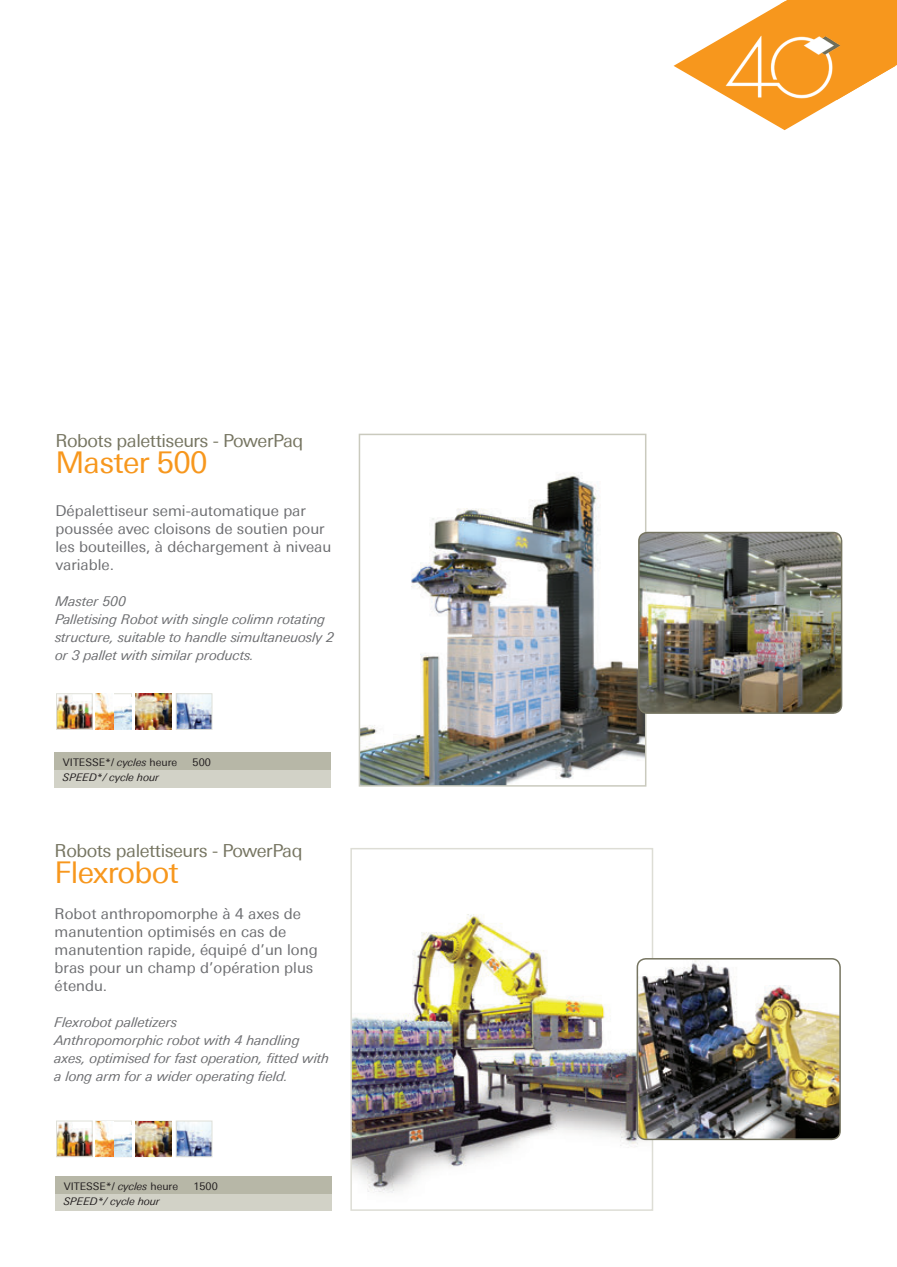
<style>
.page{position:relative;width:897px;height:1267px;background:#fff}
.page>*{position:absolute;margin:0;border:0;box-sizing:border-box;transform-origin:0 0}
.t1{font:30px "Univers Deutsche Bank";letter-spacing:-.025em;color:#f7971d}
.t2{font:18px "Univers Deutsche Bank";letter-spacing:-.025em;color:#767561}
.t3{font:15px/18px "Univers Deutsche Bank";color:#6c6d70}
.t4{font:italic 13.5px/18px "Univers Deutsche Bank";color:#6c6d70}
.t5{font:10.5px "Univers Deutsche Bank";color:#231f20}
.t6{font:italic 10.5px "Univers Deutsche Bank";color:#231f20}
.s1{font-style:italic}
</style>
<div class="page">
<img style="left:361px;top:473px;width:282px;height:310px">
<div style="left:358px;top:433px;width:288px;height:353px;border:2px solid #cacabe"></div>
<img style="left:638px;top:532px;width:203px;height:181px">
<div style="left:638px;top:531px;width:204px;height:182px;border:2px solid #767561;border-radius:9px"></div>
<img style="left:353px;top:914px;width:297px;height:279px">
<div style="left:350px;top:847px;width:303px;height:363px;border:2px solid #ddddd5"></div>
<img style="left:638px;top:958px;width:202px;height:180px">
<div style="left:636px;top:958px;width:204px;height:182px;border:2px solid #767561;border-radius:9px"></div>
<div style="left:55px;top:752px;width:276px;height:35px;background:#d2d2c7"></div>
<div style="left:55px;top:752px;width:276px;height:17px;background:#b7b7a7"></div>
<div style="left:55px;top:1176px;width:277px;height:35px;background:#d2d2c7"></div>
<div style="left:55px;top:1176px;width:277px;height:17px;background:#b7b7a7"></div>
<div style="left:96px;top:693px;width:35px;height:36px;border:1px solid #dfe0d8"></div>
<img style="left:114px;top:698px;width:17px;height:31px">
<img style="left:96px;top:694px;width:18px;height:35px">
<img style="left:58px;top:695px;width:32px;height:32px">
<div style="left:56px;top:693px;width:36px;height:36px;border:1px solid #dfe0d8"></div>
<img style="left:136px;top:693px;width:35px;height:36px">
<img style="left:178px;top:695px;width:32px;height:32px">
<div style="left:176px;top:693px;width:36px;height:36px;border:1px solid #dfe0d8"></div>
<div style="left:96px;top:1120px;width:35px;height:36px;border:1px solid #dfe0d8"></div>
<img style="left:114px;top:1125px;width:17px;height:31px">
<img style="left:96px;top:1121px;width:18px;height:35px">
<img style="left:58px;top:1122px;width:32px;height:32px">
<div style="left:56px;top:1120px;width:36px;height:36px;border:1px solid #dfe0d8"></div>
<img style="left:136px;top:1120px;width:35px;height:36px">
<img style="left:178px;top:1122px;width:32px;height:32px">
<div style="left:176px;top:1120px;width:36px;height:36px;border:1px solid #dfe0d8"></div>
<svg style="left:673px;top:0;width:224px;height:130px"></svg>
<h2 class="t2" style="left:55px;top:430px;width:249px">Robots palettiseurs - PowerPaq</h2>
<h1 class="t1" style="left:55px;top:445px;width:154px">Master 500</h1>
<p class="t3" style="left:55px;top:502px;width:277px">Dépalettiseur semi-automatique par poussée avec cloisons de soutien pour les bouteilles, à déchargement à niveau variable.</p>
<p class="t4" style="left:55px;top:592px;width:280px">Master 500<br>Palletising Robot with single colimn rotating structure, suitable to handle simultaneuosly 2 or 3 pallet with similar products.</p>
<p class="t5" style="left:63px;top:756px;width:116px">VITESSE*/ <span class="s1">cycles</span> heure</p>
<p class="t5" style="left:192px;top:756px;width:20px">500</p>
<p class="t6" style="left:63px;top:771px;width:98px">SPEED*/ cycle hour</p>
<h2 class="t2" style="left:55px;top:840px;width:249px">Robots palettiseurs - PowerPaq</h2>
<h1 class="t1" style="left:55px;top:854px;width:126px">Flexrobot</h1>
<p class="t3" style="left:55px;top:904px;width:264px">Robot anthropomorphe à 4 axes de manutention optimisés en cas de manutention rapide, équipé d’un long bras pour un champ d’opération plus étendu.</p>
<p class="t4" style="left:55px;top:1012px;width:276px">Flexrobot palletizers<br>Anthropomorphic robot with 4 handling axes, optimised for fast operation, fitted with a long arm for a wider operating field.</p>
<p class="t5" style="left:64px;top:1180px;width:116px">VITESSE*/ <span class="s1">cycles</span> heure</p>
<p class="t5" style="left:193px;top:1180px;width:26px">1500</p>
<p class="t6" style="left:64px;top:1194px;width:98px">SPEED*/ cycle hour</p>
</div>
